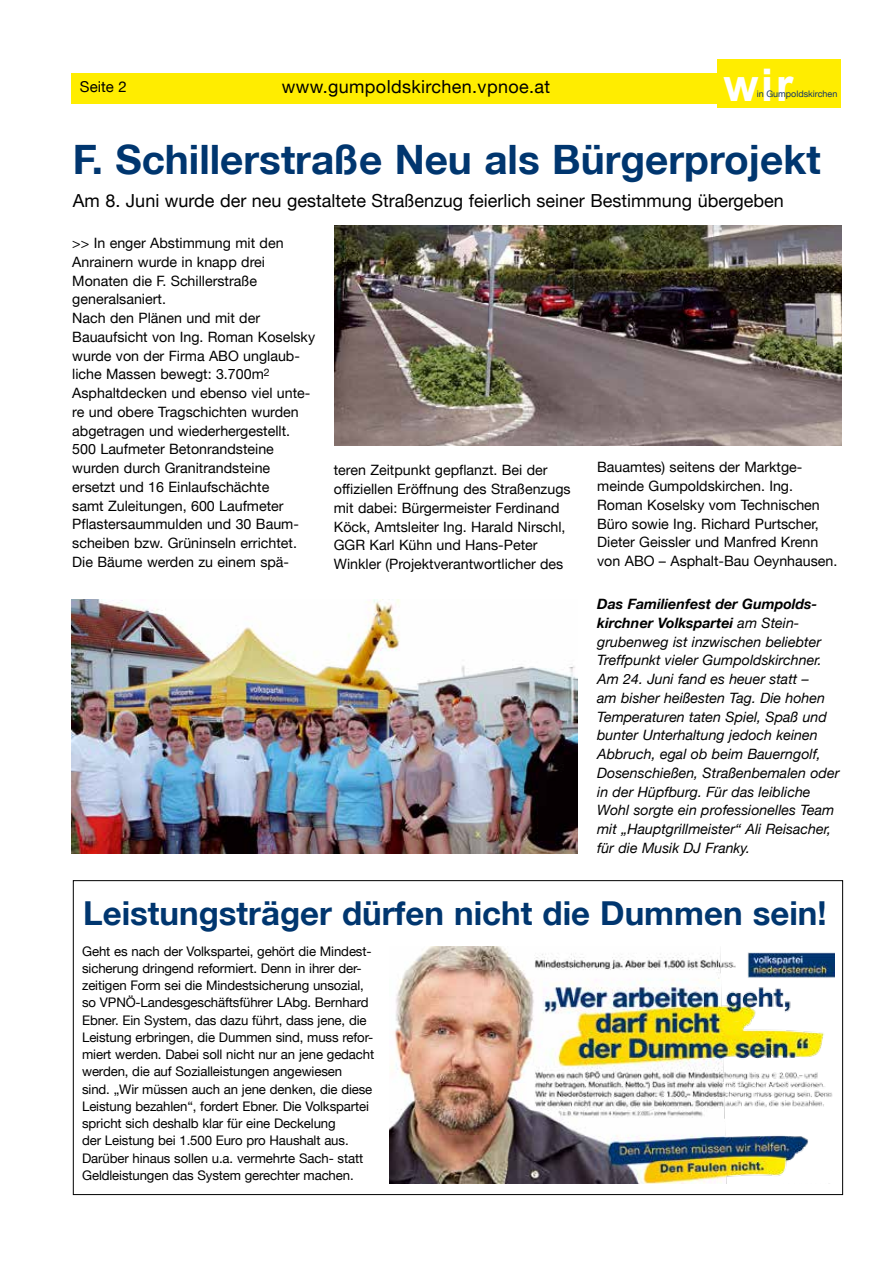
<style>
.page{position:relative;width:893px;height:1263px;background:#fff}
.page>*{position:absolute;margin:0;border:0;box-sizing:border-box;transform-origin:0 0}
.t1{font:700 45px "Arial";color:#fff}
.t2{font:700 40.5px "Helvetica Neue";color:#00366f}
.t3{font:700 33px "Helvetica Neue";color:#00366f}
.t4{font:18px "Helvetica Neue";color:#000}
.t5{font:18px "Helvetica Neue";letter-spacing:.02em;color:#000}
.t6{font:15px "Helvetica Neue";color:#000}
.t7{font:14.25px/18.8px "Helvetica Neue";color:#000}
.t8{font:italic 14.25px/18.8px "Helvetica Neue";color:#000}
.t9{font:13.2px/17.2px "Helvetica Neue";letter-spacing:-.01em;color:#000}
.t10{font:9px "Helvetica Neue";color:#143667}
.s1{font-weight:700}
</style>
<div class="page">
<div style="left:71px;top:73px;width:768px;height:31px;background:#ffed00"></div>
<div style="left:717px;top:60px;width:124px;height:48px;background:#ffed00"></div>
<img style="left:335px;top:225px;width:507px;height:220px">
<img style="left:71px;top:600px;width:506px;height:253px">
<img style="left:389px;top:946px;width:445px;height:237px">
<p class="t6" style="left:80px;top:78px;width:48px">Seite 2</p>
<p class="t5" style="left:282px;top:76px;width:270px">www.gumpoldskirchen.vpnoe.at</p>
<h1 class="t1" style="left:724px;top:54px;width:71px">wir</h1>
<p class="t10" style="left:757px;top:88px;width:82px">in Gumpoldskirchen</p>
<h2 class="t2" style="left:73px;top:134px;width:749px">F. Schillerstraße Neu als Bürgerprojekt</h2>
<p class="t4" style="left:73px;top:189px;width:712px">Am 8. Juni wurde der neu gestaltete Straßenzug feierlich seiner Bestimmung übergeben</p>
<p class="t7" style="left:72px;top:233px;width:244px">&gt;&gt; In enger Abstimmung mit den<br>Anrainern wurde in knapp drei<br>Monaten die F. Schillerstraße generalsaniert.<br>Nach den Plänen und mit der<br>Bauaufsicht von Ing. Roman Koselsky wurde von der Firma ABO unglaub&shy;liche Massen bewegt: 3.700m<sup>2<br></sup>Asphaltdecken und ebenso viel unte&shy;re und obere Tragschichten wurden abgetragen und wiederhergestellt.<br>500 Laufmeter Betonrandsteine wurden durch Granitrandsteine ersetzt und 16 Einlaufschächte<br>samt Zuleitungen, 600 Laufmeter<br>Pflastersaummulden und 30 Baum&shy;scheiben bzw. Grüninseln errichtet.<br>Die Bäume werden zu einem spä-</p>
<p class="t7" style="left:334px;top:461px;width:238px">teren Zeitpunkt gepflanzt. Bei der offiziellen Eröffnung des Straßenzugs mit dabei: Bürgermeister Ferdinand Köck, Amtsleiter Ing. Harald Nirschl, GGR Karl Kühn und Hans-Peter Winkler (Projektverantwortlicher des</p>
<p class="t7" style="left:597px;top:458px;width:242px">Bauamtes) seitens der Marktge&shy;meinde Gumpoldskirchen. Ing.<br>Roman Koselsky vom Technischen Büro sowie Ing. Richard Purtscher, Dieter Geissler und Manfred Krenn von ABO – Asphalt-Bau Oeynhausen.</p>
<p class="t8" style="left:597px;top:594px;width:244px"><span class="s1">Das Familienfest der Gumpolds&shy;kirchner Volkspartei</span> am Stein&shy;grubenweg ist inzwischen beliebter Treffpunkt vieler Gumpoldskirchner.<br>Am 24. Juni fand es heuer statt –<br>am bisher heißesten Tag. Die hohen Temperaturen taten Spiel, Spaß und bunter Unterhaltung jedoch keinen Abbruch, egal ob beim Bauerngolf, Dosenschießen, Straßenbemalen oder in der Hüpfburg. Für das leibliche Wohl sorgte ein professionelles Team mit „Hauptgrillmeister“ Ali Reisacher, für die Musik DJ Franky.</p>
<h3 class="t3" style="left:83px;top:893px;width:745px">Leistungsträger dürfen nicht die Dummen sein!</h3>
<p class="t9" style="left:82px;top:942px;width:294px">Geht es nach der Volkspartei, gehört die Mindest&shy;sicherung dringend reformiert. Denn in ihrer der&shy;zeitigen Form sei die Mindestsicherung unsozial, so VPNÖ-Landesgeschäftsführer LAbg. Bernhard Ebner. Ein System, das dazu führt, dass jene, die Leistung erbringen, die Dummen sind, muss refor&shy;miert werden. Dabei soll nicht nur an jene gedacht werden, die auf Sozialleistungen angewiesen<br>sind. „Wir müssen auch an jene denken, die diese Leistung bezahlen“, fordert Ebner. Die Volkspartei spricht sich deshalb klar für eine Deckelung<br>der Leistung bei 1.500 Euro pro Haushalt aus.<br>Darüber hinaus sollen u.a. vermehrte Sach- statt Geldleistungen das System gerechter machen.</p>
</div>
